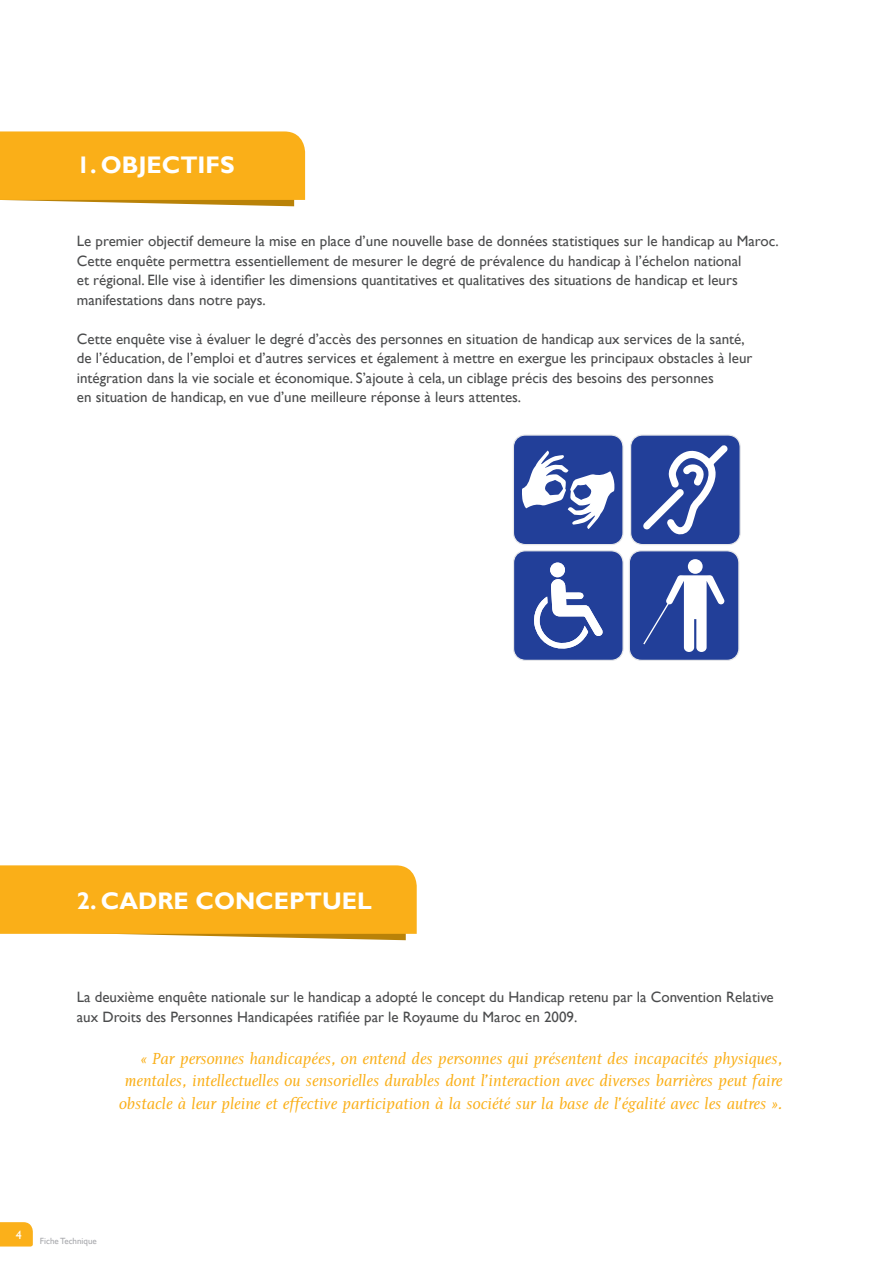
<style>
.page{position:relative;width:893px;height:1263px;background:#fff}
.page>*{position:absolute;margin:0;border:0;box-sizing:border-box;transform-origin:0 0}
.t1{font:700 24px "Gill Sans";color:#fff}
.t2{font:italic 16.5px/22.5px "PF Diplomat";color:#faaf18;text-align:right}
.t3{font:15px/19.5px "Gill Sans";color:#4b4c4d}
.t4{font:12px "Gill Sans";color:#fff}
.t5{font:9px "Gill Sans";color:#a8a9ad}
</style>
<div class="page">
<svg style="left:0;top:131px;width:305px;height:75px;background:#f7b122"></svg>
<svg style="left:0;top:865px;width:417px;height:75px;background:#f8b225"></svg>
<svg style="left:0;top:1222px;width:33px;height:24px"></svg>
<svg style="left:513px;top:434px;width:228px;height:227px"></svg>
<h1 class="t1" style="left:77px;top:150px;width:159px">1. OBJECTIFS</h1>
<p class="t3" style="left:77px;top:232px;width:703px">Le premier objectif demeure la mise en place d’une nouvelle base de données statistiques sur le handicap au Maroc.<br>Cette enquête permettra essentiellement de mesurer le degré de prévalence du handicap à l’échelon national<br>et régional. Elle vise à identifier les dimensions quantitatives et qualitatives des situations de handicap et leurs manifestations dans notre pays.</p>
<p class="t3" style="left:77px;top:329px;width:677px">Cette enquête vise à évaluer le degré d’accès des personnes en situation de handicap aux services de la santé, de l’éducation, de l’emploi et d’autres services et également à mettre en exergue les principaux obstacles à leur intégration dans la vie sociale et économique. S’ajoute à cela, un ciblage précis des besoins des personnes<br>en situation de handicap, en vue d’une meilleure réponse à leurs attentes.</p>
<h1 class="t1" style="left:77px;top:886px;width:79px">2. CADRE</h1>
<h1 class="t1" style="left:196px;top:886px;width:20px">CONCE</h1>
<h1 class="t1" style="left:289px;top:886px;width:34px">PTUE</h1>
<h1 class="t1" style="left:357px;top:886px;width:16px">L</h1>
<p class="t3" style="left:77px;top:988px;width:698px">La deuxième enquête nationale sur le handicap a adopté le concept du Handicap retenu par la Convention Relative aux Droits des Personnes Handicapées ratifiée par le Royaume du Maroc en 2009.</p>
<p class="t2" style="left:119px;top:1047px;width:665px">« Par personnes handicapées, on entend des personnes qui présentent des incapacités physiques, mentales, intellectuelles ou sensorielles durables dont l’interaction avec diverses barrières peut faire obstacle à leur pleine et effective participation à la société sur la base de l’égalité avec les autres ».</p>
<p class="t4" style="left:16px;top:1228px;width:7px">4</p>
<p class="t5" style="left:40px;top:1236px;width:58px">Fiche Technique</p>
</div>
